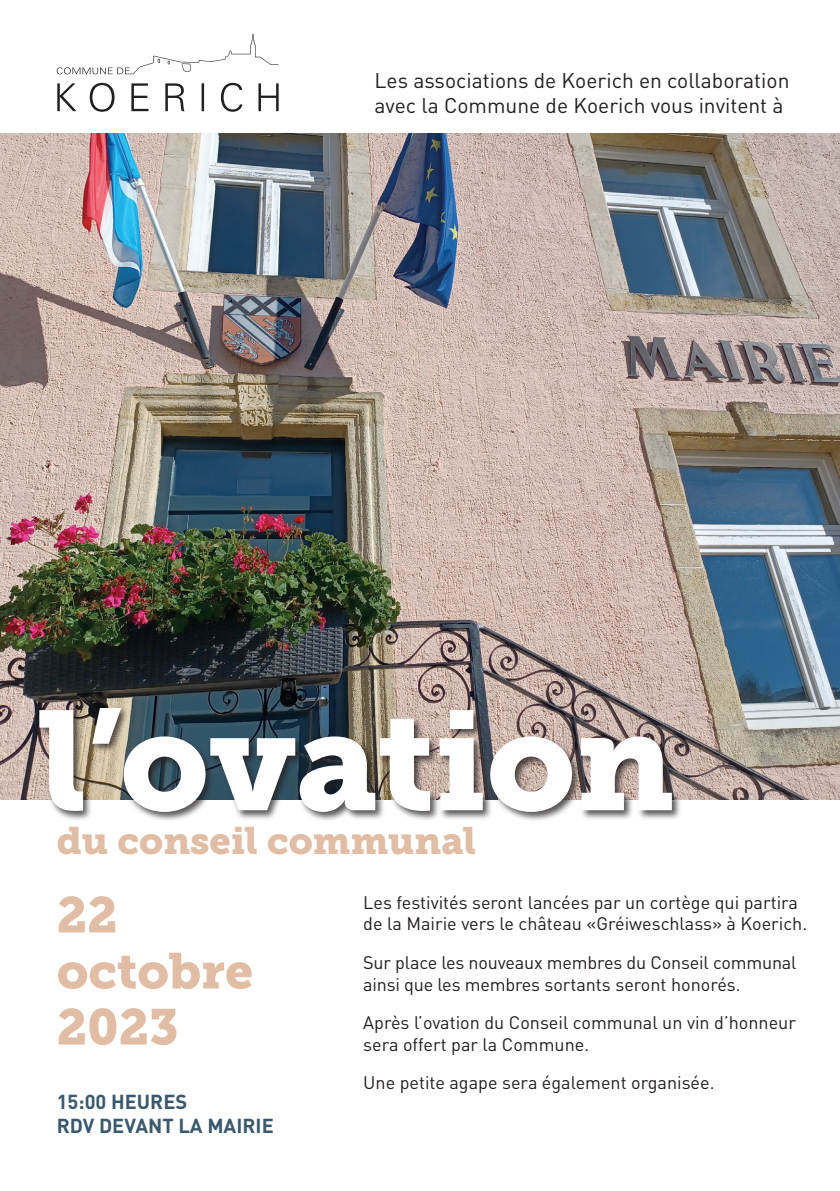
<style>
.page{position:relative;width:840px;height:1191px;background:#fff}
.page>*{position:absolute;margin:0;border:0;box-sizing:border-box;transform-origin:0 0}
.t1{font:140px "Museo Slab 900";color:#fff}
.t2{font:50px/56px "Museo Slab 900";color:#e0bda4}
.t3{font:38px "Museo Slab 900";color:#e0bda4}
.t4{font:21px/25.2px "DINOT";color:#231f20}
.t5{font:700 20px/24px "DINOT";color:#3a596d}
.t6{font:18px/21.6px "DINOT";color:#231f20}
</style>
<div class="page">
<img style="left:0;top:134px;width:839px;height:665px">
<svg style="left:57px;top:34px;width:221px;height:78px"></svg>
<div style="left:37px;top:706px;width:644px;height:115px;background:#231f20;opacity:.75"></div>
<p class="t4" style="left:374px;top:67px;width:416px">Les associations de Koerich en collaboration avec la Commune de Koerich vous invitent à</p>
<h1 class="t1" style="left:40px;top:680px;width:635px">l’ovation</h1>
<h3 class="t3" style="left:57px;top:819px;width:420px">du conseil communal</h3>
<h2 class="t2" style="left:57px;top:887px;width:198px">22 octobre<br>2023</h2>
<p class="t5" style="left:57px;top:1088px;width:218px">15:00 HEURES<br>RDV DEVANT LA MAIRIE</p>
<p class="t6" style="left:363px;top:890px;width:445px">Les festivités seront lancées par un cortège qui partira de la Mairie vers le château «Gréiweschlass» à Koerich.</p>
<p class="t6" style="left:363px;top:951px;width:434px">Sur place les nouveaux membres du Conseil communal ainsi que les membres sortants seront honorés.</p>
<p class="t6" style="left:363px;top:1011px;width:434px">Après l’ovation du Conseil communal un vin d’honneur sera offert par la Commune.</p>
<p class="t6" style="left:363px;top:1071px;width:352px">Une petite agape sera également organisée.</p>
</div>
